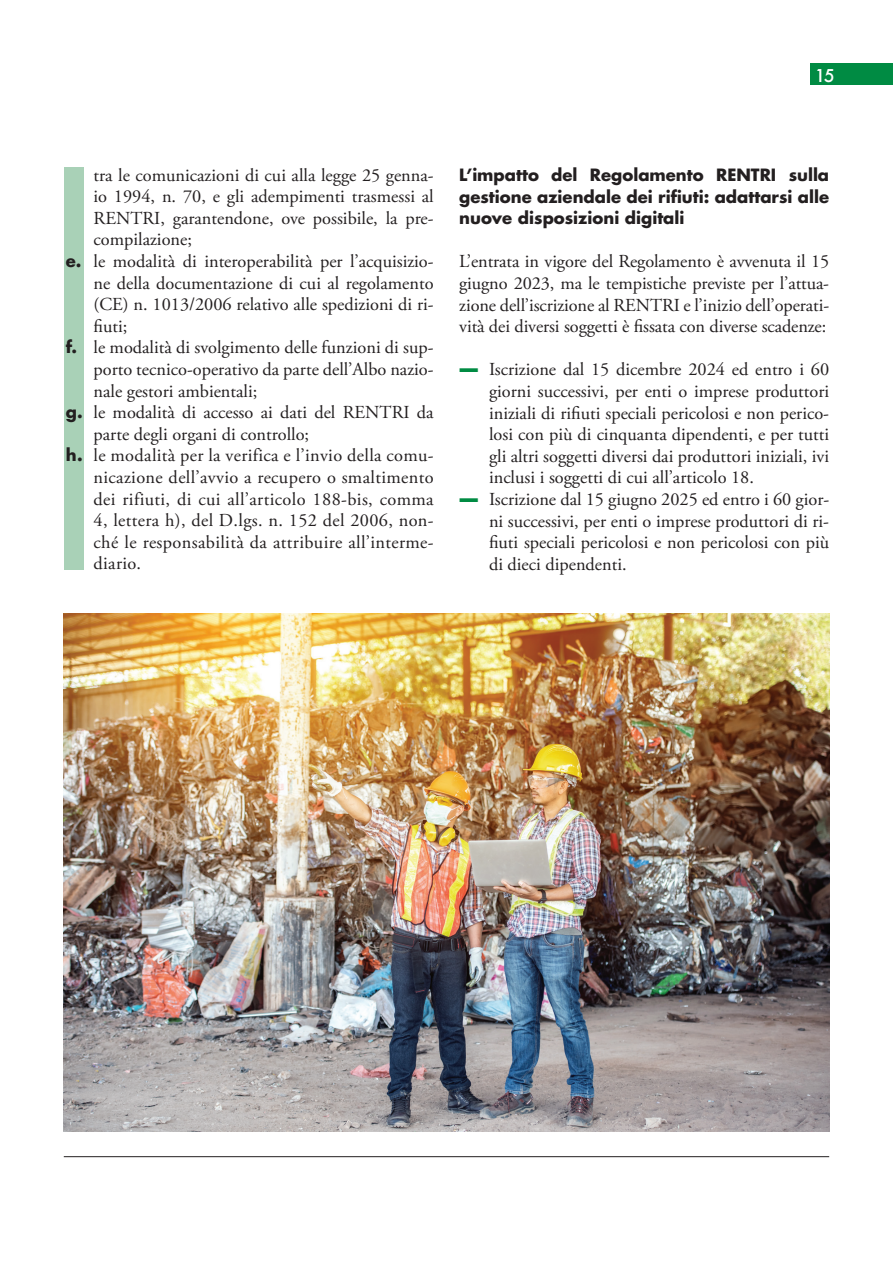
<style>
.page{position:relative;width:893px;height:1263px;background:#fff}
.page>*{position:absolute;margin:0;border:0;box-sizing:border-box;transform-origin:0 0}
.t1{font:18.3px/21.6px "Adobe Garamond Pro";color:#231f20;text-align:justify}
.t2{font:18.3px "Adobe Garamond Pro";letter-spacing:.02em;color:#231f20}
.t3{font:500 17.25px "Futura";color:#fff}
.t4{font:700 16.5px/21.6px "Futura Std";color:#231f20;text-align:justify}
.s1{font-family:"Futura Std";font-weight:700;font-size:16.5px}
</style>
<div class="page">
<hr style="left:64px;top:1156px;width:765px;height:1px;background:#231f20">
<div style="left:64px;top:167px;width:19px;height:403px;background:#a9d1b7"></div>
<div style="left:811px;top:64px;width:82px;height:21px;background:#008b43"></div>
<img style="left:64px;top:613px;width:765px;height:518px">
<p class="t3" style="left:815px;top:63px;width:21px">15</p>
<p class="t1" style="left:94px;top:165px;width:342px">tra le comunicazioni di cui alla legge 25 genna-</p>
<p class="t1" style="left:94px;top:186px;width:342px">io 1994, n. 70, e gli adempimenti trasmessi al</p>
<p class="t1" style="left:94px;top:208px;width:342px">RENTRI, garantendone, ove possibile, la pre-</p>
<p class="t1" style="left:94px;top:229px;width:100px">compilazione;</p>
<p class="t1" style="left:66px;top:251px;width:369px"><span class="s1">e.</span> le modalità di interoperabilità per l’acquisizio-</p>
<p class="t1" style="left:94px;top:273px;width:342px">ne della documentazione di cui al regolamento</p>
<p class="t1" style="left:94px;top:294px;width:342px">(CE) n. 1013/2006 relativo alle spedizioni di ri-</p>
<p class="t1" style="left:94px;top:316px;width:35px">fiuti;</p>
<p class="t1" style="left:66px;top:337px;width:369px"><span class="s1">f.</span> le modalità di svolgimento delle funzioni di sup-</p>
<p class="t1" style="left:94px;top:359px;width:342px">porto tecnico-operativo da parte dell’Albo nazio-</p>
<p class="t1" style="left:94px;top:381px;width:165px">nale gestori ambientali;</p>
<p class="t1" style="left:66px;top:402px;width:369px"><span class="s1">g.</span> le modalità di accesso ai dati del RENTRI da</p>
<p class="t1" style="left:94px;top:424px;width:217px">parte degli organi di controllo;</p>
<p class="t2" style="left:66px;top:445px;width:369px"><span class="s1">h.</span> le modalità per la verifica e l’invio della comu-</p>
<p class="t2" style="left:94px;top:466px;width:342px">nicazione dell’avvio a recupero o smaltimento</p>
<p class="t2" style="left:94px;top:488px;width:342px">dei rifiuti, di cui all’articolo 188-bis, comma</p>
<p class="t2" style="left:94px;top:509px;width:342px">4, lettera h), del D.lgs. n. 152 del 2006, non-</p>
<p class="t2" style="left:94px;top:531px;width:342px">ché le responsabilità da attribuire all’interme-</p>
<p class="t1" style="left:94px;top:553px;width:49px">diario.</p>
<p class="t4" style="left:459px;top:164px;width:371px">L’impatto del Regolamento RENTRI sulla gestione aziendale dei rifiuti: adattarsi alle nuove disposizioni digitali</p>
<p class="t1" style="left:459px;top:251px;width:371px">L’entrata in vigore del Regolamento è avvenuta il 15 giugno 2023, ma le tempistiche previste per l’attua&shy;zione dell’iscrizione al RENTRI e l’inizio dell’operati&shy;vità dei diversi soggetti è fissata con diverse scadenze:</p>
<p class="t1" style="left:489px;top:359px;width:342px;text-align:left">Iscrizione dal 15 dicembre 2024 ed entro i 60 giorni successivi, per enti o imprese produttori iniziali di rifiuti speciali pericolosi e non perico&shy;losi con più di cinquanta dipendenti, e per tutti gli altri soggetti diversi dai produttori iniziali, ivi inclusi i soggetti di cui all’articolo 18.<br>Iscrizione dal 15 giugno 2025 ed entro i 60 gior&shy;ni successivi, per enti o imprese produttori di ri&shy;fiuti speciali pericolosi e non pericolosi con più di dieci dipendenti.</p>
</div>
